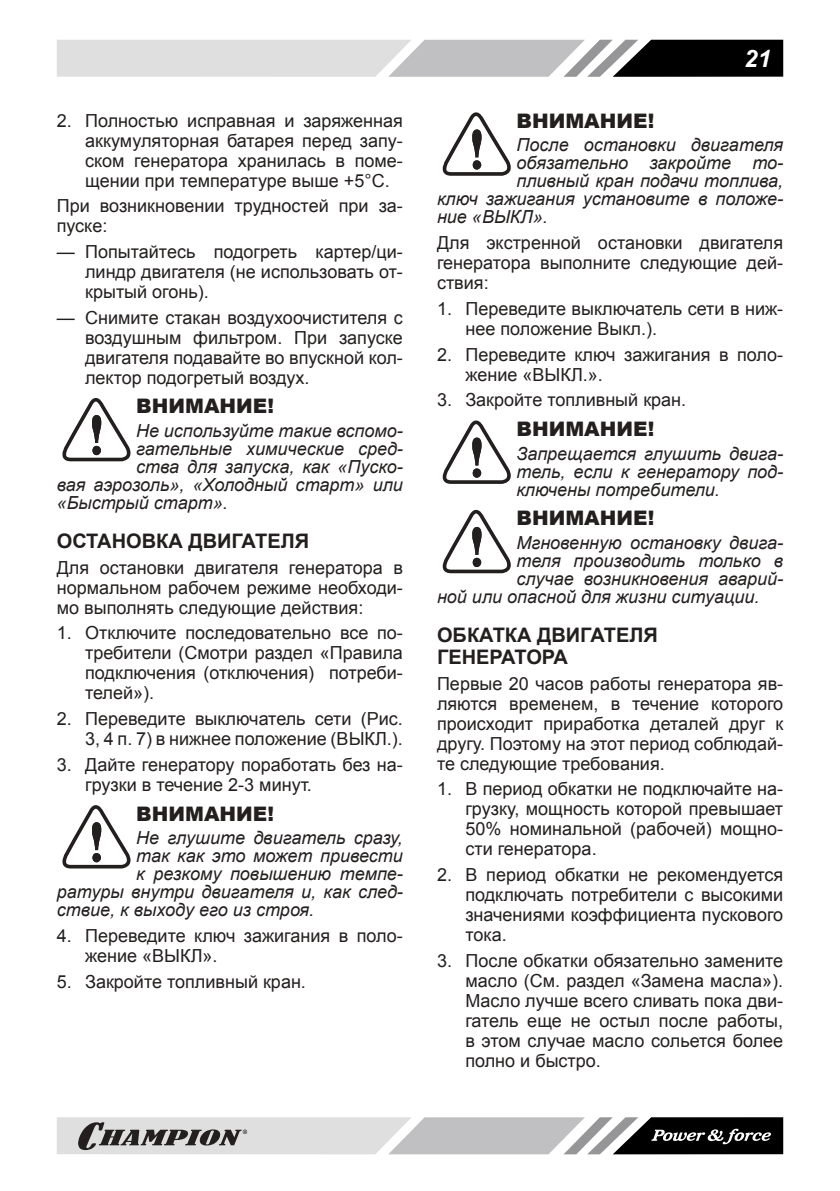
<style>
.page{position:relative;width:840px;height:1191px;background:#fff}
.page>*{position:absolute;margin:0;border:0;box-sizing:border-box;transform-origin:0 0}
.t1{font:italic 700 24px "Arial";color:#fff}
.t2{font:900 20px "Arial";color:#241f1f}
.t3{font:700 20px/22px "Arial";color:#241f1f}
.t4{font:18px/20px "Arial";color:#241f1f;text-align:justify}
.t5{font:italic 18px/18px "Arial";color:#241f1f;text-align:justify}
</style>
<div class="page">
<svg style="left:57px;top:40px;width:725px;height:37px;background:#aaa"></svg>
<svg style="left:57px;top:1117px;width:725px;height:37px;background:#a4a3a3"></svg>
<svg style="left:62px;top:398px;width:69px;height:63px"></svg>
<svg style="left:62px;top:805px;width:69px;height:63px"></svg>
<svg style="left:442px;top:112px;width:69px;height:64px"></svg>
<svg style="left:442px;top:420px;width:69px;height:64px"></svg>
<svg style="left:442px;top:510px;width:69px;height:63px"></svg>
<p class="t4" style="left:85px;top:110px;width:319px;text-indent:-28px">2. Полностью исправная и заряженная аккумуляторная батарея перед запу&shy;ском генератора хранилась в поме&shy;щении при температуре выше +5°С.</p>
<p class="t4" style="left:57px;top:196px;width:347px">При возникновении трудностей при за&shy;пуске:</p>
<p class="t4" style="left:85px;top:242px;width:319px;text-indent:-28px">— Попытайтесь подогреть картер/ци&shy;линдр двигателя (не использовать от&shy;крытый огонь).</p>
<p class="t4" style="left:85px;top:307px;width:319px;text-indent:-28px">— Снимите стакан воздухоочистителя с воздушным фильтром. При запуске двигателя подавайте во впускной кол&shy;лектор подогретый воздух.</p>
<p class="t2" style="left:136px;top:392px;width:139px">ВНИМАНИЕ!</p>
<p class="t5" style="left:136px;top:422px;width:268px">Не используйте такие вспомо-</p>
<p class="t5" style="left:136px;top:440px;width:268px">гательные химические сред-</p>
<p class="t5" style="left:136px;top:458px;width:268px">ства для запуска, как «Пуско-</p>
<p class="t5" style="left:57px;top:476px;width:347px">вая аэрозоль», «Холодный старт» или</p>
<p class="t5" style="left:57px;top:494px;width:172px">«Быстрый старт».</p>
<p class="t3" style="left:57px;top:530px;width:254px">ОСТАНОВКА ДВИГАТЕЛЯ</p>
<p class="t4" style="left:57px;top:557px;width:347px">Для остановки двигателя генератора в нормальном рабочем режиме необходи&shy;мо выполнять следующие действия:</p>
<p class="t4" style="left:85px;top:623px;width:319px;text-indent:-28px">1. Отключите последовательно все по&shy;требители (Смотри раздел «Правила подключения (отключения) потреби&shy;телей»).</p>
<p class="t4" style="left:57px;top:709px;width:347px;text-align:right">2. Переведите выключатель сети (Рис.<br>3, 4 п. 7) в нижнее положение (ВЫКЛ.).</p>
<p class="t4" style="left:85px;top:754px;width:319px;text-indent:-28px">3. Дайте генератору поработать без на&shy;грузки в течение 2-3 минут.</p>
<p class="t2" style="left:136px;top:799px;width:139px">ВНИМАНИЕ!</p>
<p class="t5" style="left:136px;top:829px;width:268px">Не глушите двигатель сразу,</p>
<p class="t5" style="left:136px;top:847px;width:268px">так как это может привести</p>
<p class="t5" style="left:136px;top:865px;width:268px">к резкому повышению темпе-</p>
<p class="t5" style="left:57px;top:883px;width:347px">ратуры внутри двигателя и, как след-</p>
<p class="t5" style="left:57px;top:901px;width:259px">ствие, к выходу его из строя.</p>
<p class="t4" style="left:85px;top:925px;width:319px;text-indent:-28px">4. Переведите ключ зажигания в поло&shy;жение «ВЫКЛ».</p>
<p class="t4" style="left:57px;top:971px;width:250px">5. Закройте топливный кран.</p>
<h1 class="t1" style="left:743px;top:44px;width:28px">21</h1>
<p class="t2" style="left:516px;top:106px;width:139px">ВНИМАНИЕ!</p>
<p class="t5" style="left:516px;top:136px;width:268px">После остановки двигателя</p>
<p class="t5" style="left:516px;top:154px;width:268px">обязательно закройте то-</p>
<p class="t5" style="left:516px;top:172px;width:268px">пливный кран подачи топлива,</p>
<p class="t5" style="left:437px;top:190px;width:347px">ключ зажигания установите в положе-</p>
<p class="t5" style="left:437px;top:208px;width:112px">ние «ВЫКЛ».</p>
<p class="t4" style="left:437px;top:233px;width:347px">Для экстренной остановки двигателя генератора выполните следующие дей&shy;ствия:</p>
<p class="t4" style="left:465px;top:299px;width:319px;text-indent:-28px">1. Переведите выключатель сети в ниж&shy;нее положение Выкл.).</p>
<p class="t4" style="left:465px;top:344px;width:319px;text-indent:-28px">2. Переведите ключ зажигания в поло&shy;жение «ВЫКЛ.».</p>
<p class="t4" style="left:437px;top:390px;width:250px">3. Закройте топливный кран.</p>
<p class="t2" style="left:516px;top:414px;width:139px">ВНИМАНИЕ!</p>
<p class="t5" style="left:516px;top:444px;width:268px">Запрещается глушить двига&shy;тель, если к генератору под&shy;ключены потребители.</p>
<p class="t2" style="left:516px;top:503px;width:139px">ВНИМАНИЕ!</p>
<p class="t5" style="left:516px;top:534px;width:268px">Мгновенную остановку двига-</p>
<p class="t5" style="left:516px;top:552px;width:268px">теля производить только в</p>
<p class="t5" style="left:516px;top:570px;width:268px">случае возникновения аварий-</p>
<p class="t5" style="left:437px;top:588px;width:324px">ной или опасной для жизни ситуации.</p>
<p class="t3" style="left:437px;top:624px;width:222px">ОБКАТКА ДВИГАТЕЛЯ<br>ГЕНЕРАТОРА</p>
<p class="t4" style="left:437px;top:673px;width:347px">Первые 20 часов работы генератора яв&shy;ляются временем, в течение которого происходит приработка деталей друг к другу. Поэтому на этот период соблюдай&shy;те следующие требования.</p>
<p class="t4" style="left:465px;top:779px;width:319px;text-indent:-28px">1. В период обкатки не подключайте на&shy;грузку, мощность которой превышает 50% номинальной (рабочей) мощно&shy;сти генератора.</p>
<p class="t4" style="left:465px;top:865px;width:319px;text-indent:-28px">2. В период обкатки не рекомендуется подключать потребители с высокими значениями коэффициента пускового тока.</p>
<p class="t4" style="left:465px;top:950px;width:319px;text-indent:-28px">3. После обкатки обязательно замените масло (См. раздел «Замена масла»).<br>Масло лучше всего сливать пока дви&shy;гатель еще не остыл после работы, в этом случае масло сольется более полно и быстро.</p>
</div>
